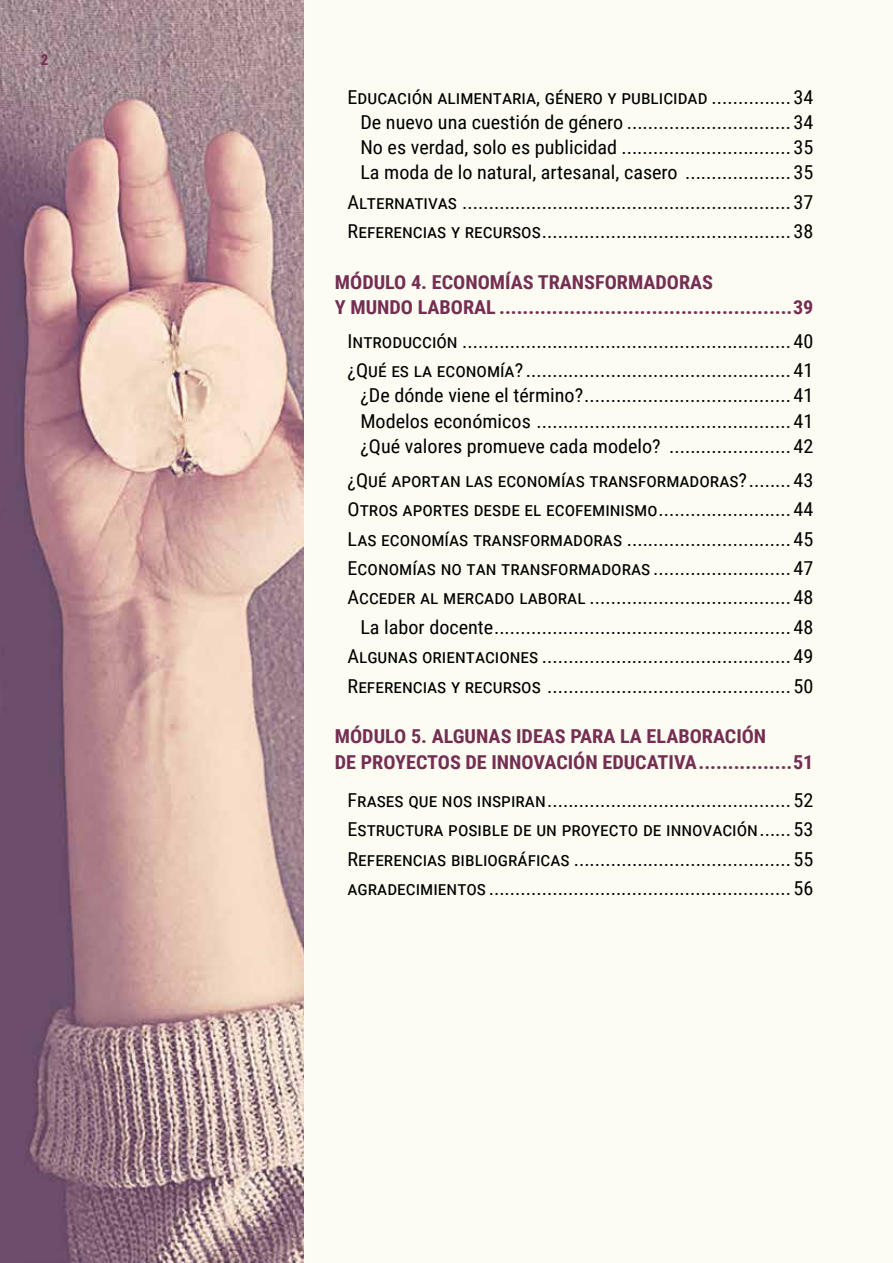
<style>
.page{position:relative;width:893px;height:1263px;background:#fff}
.page>*{position:absolute;margin:0;border:0;box-sizing:border-box;transform-origin:0 0}
.t1{font:19.2px/29.4px "Roboto Condensed";color:#000;text-align:justify;scale:1.05 1}
.t2{font:700 19.2px/25.2px "Roboto Condensed";color:#752e52;scale:1.05 1}
.t3{font:700 15px "Roboto Condensed";color:#752e52}
</style>
<div class="page">
<div style="left:221px;top:0;width:672px;height:1263px;background:#fcfcf3"></div>
<img style="left:0;top:0;width:303px;height:1263px">
<p class="t3" style="left:41px;top:49px;width:9px">2</p>
<p class="t1" style="left:360px;top:84px;width:433px;line-height:25.2px;text-indent:-13px">Educación alimentaria, género y publicidad ...............34<br>De nuevo una cuestión de género ...............................34<br>No es verdad, solo es publicidad ................................35<br>La moda de lo natural, artesanal, casero ....................35</p>
<p class="t1" style="left:348px;top:186px;width:445px">Alternativas .............................................................. 37<br>Referencias y recursos...............................................38</p>
<p class="t2" style="left:335px;top:269px;width:457px">MÓDULO 4. ECONOMÍAS TRANSFORMADORAS<br>Y MUNDO LABORAL ..................................................39</p>
<p class="t1" style="left:348px;top:326px;width:445px">Introducción .............................................................. 40 ¿Qué es la economía? ..................................................41</p>
<p class="t1" style="left:360px;top:382px;width:433px;line-height:25.2px">¿De dónde viene el término?.......................................41<br>Modelos económicos ................................................41 ¿Qué valores promueve cada modelo? .......................42</p>
<p class="t1" style="left:348px;top:464px;width:445px;text-align:right">¿Qué aportan las economías transformadoras?........43<br>Otros aportes desde el ecofeminismo.........................44<br>Las economías transformadoras ...............................45<br>Economías no tan transformadoras ..........................47<br>Acceder al mercado laboral ......................................48<br>La labor docente........................................................ 48<br>Algunas orientaciones ...............................................49<br>Referencias y recursos ..............................................50</p>
<p class="t2" style="left:335px;top:723px;width:457px">MÓDULO 5. ALGUNAS IDEAS PARA LA ELABORACIÓN<br>DE PROYECTOS DE INNOVACIÓN EDUCATIVA................51</p>
<p class="t1" style="left:348px;top:784px;width:445px">Frases que nos inspiran..............................................52<br>Estructura posible de un proyecto de innovación......53<br>Referencias bibliográficas .........................................55 agradecimientos ......................................................... 56</p>
</div>
